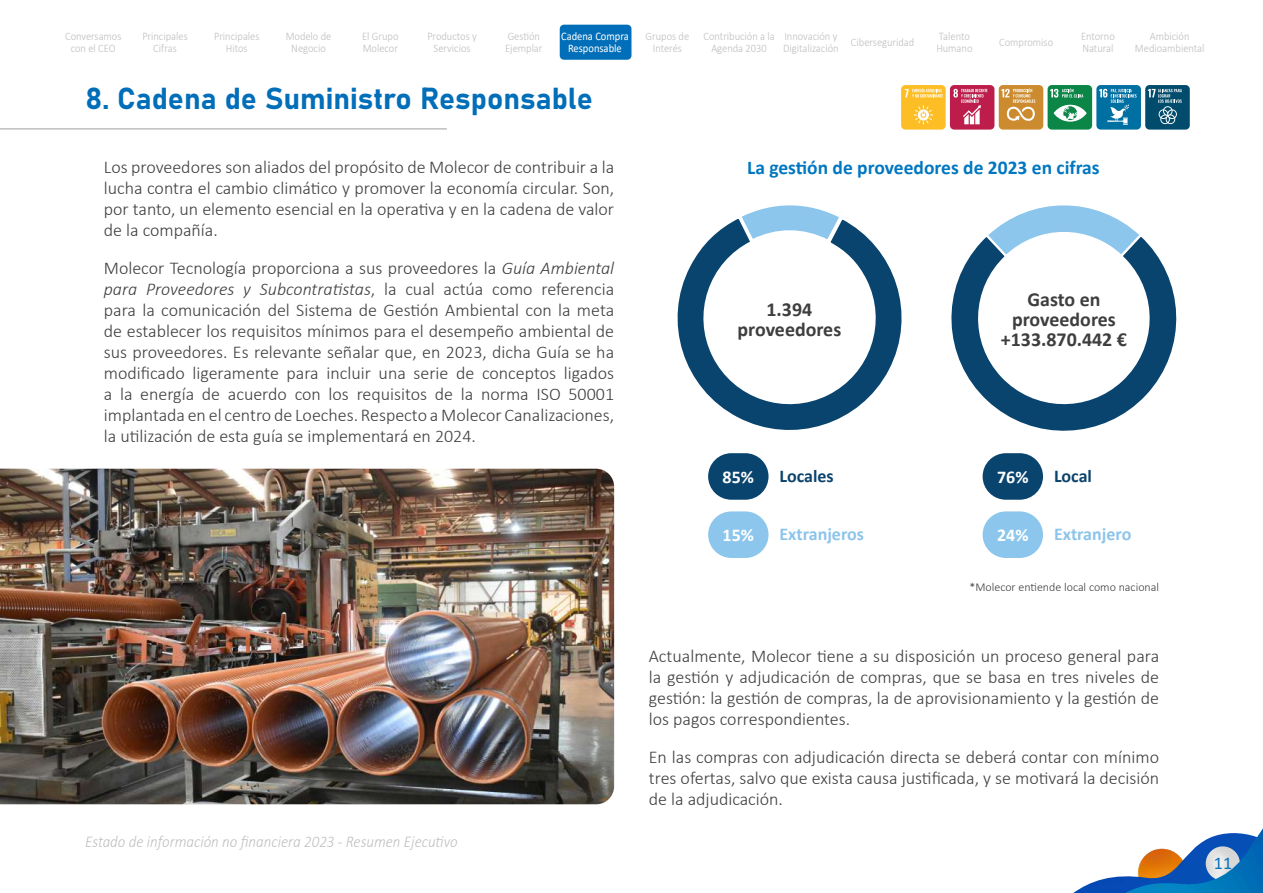
<style>
.page{position:relative;width:1263px;height:893px;background:#fff}
.page>*{position:absolute;margin:0;border:0;box-sizing:border-box;transform-origin:0 0}
.t1{font:30px "Bahnschrift";color:#006eb8}
.t2{font:700 19.95px/20px "Calibri";color:#3e3e3f;text-align:center}
.t3{font:700 19.5px "Calibri";color:#0077c0}
.t4{font:300 18px/21px "Calibri";color:#3e3e3f;text-align:justify}
.t5{font:700 18px "Calibri";color:#8cc4ea}
.t6{font:700 18px "Calibri";color:#fff}
.t7{font:700 18px "Calibri";color:#0d446b}
.t8{font:18px "Calibri";color:#0773bb}
.t9{font:italic 300 16.5px "Calibri";color:#bfbfbf;scale:.91 1}
.t10{font:300 12px "Calibri";color:#3e3e3f}
.t11{font:300 11.55px/12px "Calibri";color:#bcbdc0;text-align:center;scale:.91 1}
.t12{font:11.55px/12px "Calibri";color:#fff;text-align:center;scale:.91 1}
.s1{font-style:italic}
</style>
<div class="page">
<div style="left:560px;top:25px;width:71px;height:35px;background:#006eb8;border-radius:4px"></div>
<hr style="left:0;top:128px;width:447px;height:2px;background:#bfbfbf">
<div style="left:708px;top:453px;width:60px;height:47px;background:#09446e;border-radius:23px"></div>
<div style="left:708px;top:511px;width:60px;height:47px;background:#8cc6ec;border-radius:23px"></div>
<div style="left:982px;top:453px;width:61px;height:47px;background:#09446e;border-radius:23px"></div>
<div style="left:982px;top:511px;width:61px;height:47px;background:#8cc6ec;border-radius:23px"></div>
<div style="left:901px;top:85px;width:45px;height:45px;background:#fdbe25;border-radius:4px"></div>
<svg style="left:905px;top:88px;width:38px;height:10px"></svg>
<svg style="left:914px;top:105px;width:19px;height:20px"></svg>
<div style="left:999px;top:85px;width:44px;height:45px;background:#cc8b2e;border-radius:4px"></div>
<svg style="left:1001px;top:88px;width:34px;height:33px"></svg>
<div style="left:1096px;top:85px;width:45px;height:45px;background:#0070a3;border-radius:4px"></div>
<svg style="left:1099px;top:89px;width:37px;height:36px"></svg>
<div style="left:1145px;top:85px;width:45px;height:45px;background:#014b6c;border-radius:4px"></div>
<svg style="left:1148px;top:89px;width:34px;height:35px"></svg>
<div style="left:1047px;top:85px;width:45px;height:45px;background:#0b8647;border-radius:4px"></div>
<svg style="left:1050px;top:88px;width:33px;height:10px"></svg>
<svg style="left:1053px;top:105px;width:34px;height:17px"></svg>
<div style="left:950px;top:85px;width:44px;height:45px;background:#bd1d4a;border-radius:4px"></div>
<svg style="left:953px;top:89px;width:34px;height:35px"></svg>
<svg style="left:677px;top:219px;width:225px;height:211px"></svg>
<svg style="left:737px;top:205px;width:107px;height:39px"></svg>
<img style="left:0;top:469px;width:614px;height:335px">
<svg style="left:951px;top:238px;width:226px;height:193px"></svg>
<svg style="left:984px;top:205px;width:159px;height:53px"></svg>
<img style="left:1073px;top:876px;width:47px;height:17px">
<img style="left:1120px;top:828px;width:143px;height:65px">
<p class="t11" style="left:65px;top:30px;width:63px">Conversamos con el CEO</p>
<p class="t11" style="left:142px;top:30px;width:51px">Principales<br>Cifras</p>
<p class="t11" style="left:214px;top:30px;width:51px">Principales<br>Hitos</p>
<p class="t11" style="left:286px;top:30px;width:52px">Modelo de<br>Negocio</p>
<p class="t11" style="left:362px;top:30px;width:42px;text-align:left">El Grupo<br>Molecor</p>
<p class="t11" style="left:427px;top:30px;width:56px">Productos y<br>Servicios</p>
<p class="t11" style="left:645px;top:30px;width:49px">Grupos de<br>Interés</p>
<p class="t11" style="left:703px;top:30px;width:80px">Contribución a la<br>Agenda 2030</p>
<p class="t11" style="left:783px;top:30px;width:62px;text-align:left">Innovación y<br>Digitalización</p>
<p class="t11" style="left:851px;top:36px;width:71px">Ciberseguridad</p>
<p class="t11" style="left:936px;top:30px;width:41px;text-align:left">Talento<br>Humano</p>
<p class="t11" style="left:999px;top:36px;width:61px">Compromiso</p>
<p class="t11" style="left:1081px;top:30px;width:39px;text-align:left">Entorno<br>Natural</p>
<p class="t11" style="left:1135px;top:30px;width:78px">Ambición<br>Medioambiental</p>
<p class="t11" style="left:505px;top:30px;width:43px;text-align:left">Gestión<br>Ejemplar</p>
<p class="t12" style="left:561px;top:30px;width:76px">Cadena Compra<br>Responsable</p>
<h1 class="t1" style="left:85px;top:76px;width:509px">8. Cadena de Suministro Responsable</h1>
<p class="t4" style="left:104px;top:156px;width:512px">Los proveedores son aliados del propósito de Molecor de contribuir a la lucha contra el cambio climático y promover la economía circular. Son, por tanto, un elemento esencial en la operativa y en la cadena de valor de la compañía.</p>
<p class="t4" style="left:104px;top:257px;width:512px">Molecor Tecnología proporciona a sus proveedores la <span class="s1">Guía Ambiental para Proveedores y Subcontratistas</span>, la cual actúa como referencia para la comunicación del Sistema de Gestión Ambiental con la meta de establecer los requisitos mínimos para el desempeño ambiental de sus proveedores. Es relevante señalar que, en 2023, dicha Guía se ha modificado ligeramente para incluir una serie de conceptos ligados a la energía de acuerdo con los requisitos de la norma ISO 50001 implantada en el centro de Loeches. Respecto a Molecor Canalizaciones, la utilización de esta guía se implementará en 2024.</p>
<p class="t3" style="left:747px;top:154px;width:354px">La gestión de proveedores de 2023 en cifras</p>
<p class="t2" style="left:737px;top:299px;width:105px">1.394 proveedores</p>
<p class="t2" style="left:1001px;top:289px;width:128px">Gasto en proveedores +133.870.442 €</p>
<p class="t6" style="left:723px;top:464px;width:33px">85%</p>
<p class="t6" style="left:723px;top:523px;width:33px">15%</p>
<p class="t7" style="left:779px;top:463px;width:56px">Locales</p>
<p class="t5" style="left:779px;top:522px;width:86px">Extranjeros</p>
<p class="t6" style="left:997px;top:464px;width:33px">76%</p>
<p class="t7" style="left:1054px;top:463px;width:40px">Local</p>
<p class="t5" style="left:1054px;top:522px;width:79px">Extranjero</p>
<p class="t10" style="left:969px;top:580px;width:191px">*Molecor entiende local como nacional</p>
<p class="t6" style="left:997px;top:523px;width:33px">24%</p>
<p class="t9" style="left:85px;top:831px;width:411px">Estado de información no financiera 2023 - Resumen Ejecutivo</p>
<p class="t4" style="left:649px;top:645px;width:512px">Actualmente, Molecor tiene a su disposición un proceso general para la gestión y adjudicación de compras, que se basa en tres niveles de gestión: la gestión de compras, la de aprovisionamiento y la gestión de los pagos correspondientes.</p>
<p class="t4" style="left:649px;top:746px;width:512px">En las compras con adjudicación directa se deberá contar con mínimo tres ofertas, salvo que exista causa justificada, y se motivará la decisión de la adjudicación.</p>
<p class="t8" style="left:1214px;top:850px;width:20px">11</p>
</div>
